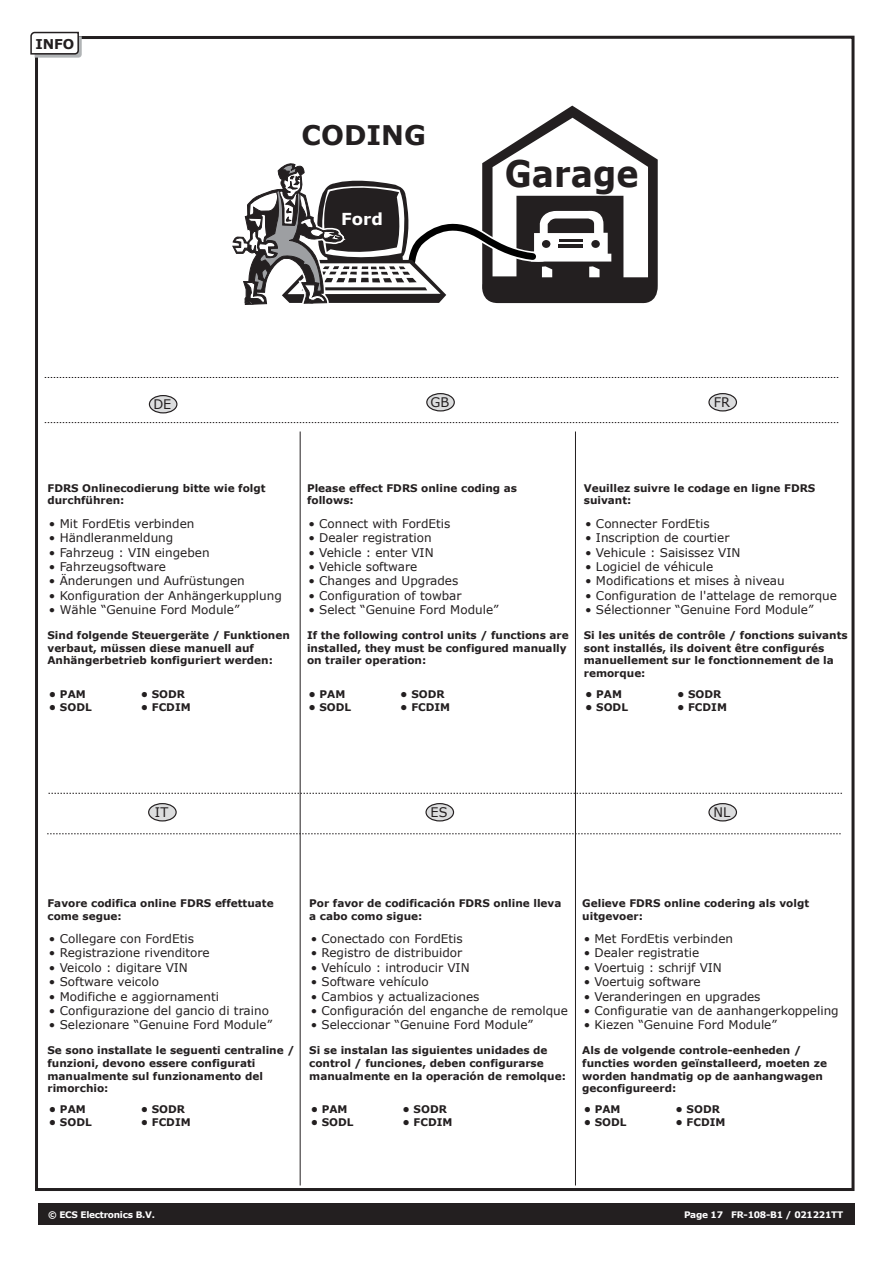
<style>
.page{position:relative;width:893px;height:1263px;background:#fff}
.page>*{position:absolute;margin:0;border:0;box-sizing:border-box;transform-origin:0 0}
.t1{font:700 36.6px "Verdana";color:#231f20;scale:.91 1}
.t2{font:700 27px "Verdana";color:#231f20}
.t3{font:700 16.5px "Verdana";color:#fff}
.t4{font:700 13.5px "Verdana";color:#231f20}
.t5{font:13.2px "Verdana";color:#231f20}
.t6{font:12px "Verdana";color:#231f20}
.t7{font:700 10.5px/12.6px "Verdana";color:#231f20}
.t8{font:700 9px "Verdana";letter-spacing:-.03em;color:#fff}
</style>
<div class="page">
<div style="left:38px;top:1203px;width:817px;height:21px;background:#231f20"></div>
<hr style="left:300px;top:431px;width:1px;height:754px;background:#231f20">
<hr style="left:575px;top:431px;width:1px;height:754px;background:#231f20">
<svg style="left:48px;top:793px;width:794px;height:1px"></svg>
<svg style="left:47px;top:833px;width:794px;height:1px"></svg>
<div style="left:426px;top:804px;width:27px;height:17px;background:#dcddde;border-radius:50%"></div>
<div style="left:425px;top:803px;width:29px;height:18px;border:1px solid #231f20;border-radius:50%"></div>
<div style="left:149px;top:804px;width:27px;height:17px;background:#dcddde;border-radius:50%"></div>
<div style="left:148px;top:803px;width:29px;height:18px;border:1px solid #231f20;border-radius:50%"></div>
<div style="left:709px;top:804px;width:27px;height:17px;background:#dcddde;border-radius:50%"></div>
<div style="left:708px;top:803px;width:29px;height:18px;border:1px solid #231f20;border-radius:50%"></div>
<svg style="left:30px;top:31px;width:809px;height:449px"></svg>
<p class="t4" style="left:35px;top:35px;width:41px">INFO</p>
<h2 class="t2" style="left:302px;top:116px;width:126px">CODING</h2>
<h3 class="t3" style="left:341px;top:207px;width:43px">Ford</h3>
<h1 class="t1" style="left:505px;top:147px;width:148px">Garage</h1>
<p class="t5" style="left:153px;top:395px;width:20px">DE</p>
<p class="t5" style="left:430px;top:393px;width:20px">GB</p>
<p class="t5" style="left:714px;top:393px;width:18px">FR</p>
<p class="t7" style="left:48px;top:481px;width:220px">FDRS Onlinecodierung bitte wie folgt durchführen:</p>
<p class="t7" style="left:307px;top:481px;width:212px">Please effect FDRS online coding as follows:</p>
<p class="t7" style="left:584px;top:481px;width:233px">Veuillez suivre le codage en ligne FDRS suivant:</p>
<p class="t6" style="left:49px;top:515px;width:147px">• Mit FordEtis verbinden</p>
<p class="t6" style="left:49px;top:530px;width:126px">• Händleranmeldung</p>
<p class="t6" style="left:49px;top:544px;width:162px">• Fahrzeug : VIN eingeben</p>
<p class="t6" style="left:49px;top:558px;width:119px">• Fahrzeugsoftware</p>
<p class="t6" style="left:49px;top:573px;width:197px">• Änderungen und Aufrüstungen</p>
<p class="t6" style="left:49px;top:587px;width:234px">• Konfiguration der Anhängerkupplung</p>
<p class="t6" style="left:49px;top:602px;width:192px">• Wähle “Genuine Ford Module”</p>
<p class="t6" style="left:308px;top:515px;width:143px">• Connect with FordEtis</p>
<p class="t6" style="left:308px;top:530px;width:125px">• Dealer registration</p>
<p class="t6" style="left:308px;top:544px;width:127px">• Vehicle : enter VIN</p>
<p class="t6" style="left:308px;top:558px;width:110px">• Vehicle software</p>
<p class="t6" style="left:308px;top:573px;width:151px">• Changes and Upgrades</p>
<p class="t6" style="left:308px;top:587px;width:155px">• Configuration of towbar</p>
<p class="t6" style="left:308px;top:602px;width:192px">• Select “Genuine Ford Module”</p>
<p class="t6" style="left:585px;top:515px;width:126px">• Connecter FordEtis</p>
<p class="t6" style="left:585px;top:530px;width:146px">• Inscription de courtier</p>
<p class="t6" style="left:585px;top:544px;width:157px">• Vehicule : Saisissez VIN</p>
<p class="t6" style="left:585px;top:558px;width:129px">• Logiciel de véhicule</p>
<p class="t6" style="left:585px;top:573px;width:201px">• Modifications et mises à niveau</p>
<p class="t6" style="left:585px;top:587px;width:253px">• Configuration de l'attelage de remorque</p>
<p class="t6" style="left:585px;top:602px;width:230px">• Sélectionner “Genuine Ford Module”</p>
<p class="t7" style="left:48px;top:629px;width:244px">Sind folgende Steuergeräte / Funktionen verbaut, müssen diese manuell auf<br>Anhängerbetrieb konfiguriert werden:</p>
<p class="t7" style="left:307px;top:629px;width:263px">If the following control units / functions are installed, they must be configured manually on trailer operation:</p>
<p class="t7" style="left:584px;top:629px;width:265px">Si les unités de contrôle / fonctions suivants sont installés, ils doivent être configurés manuellement sur le fonctionnement de la remorque:</p>
<p class="t7" style="left:49px;top:688px;width:38px">• PAM</p>
<p class="t7" style="left:49px;top:700px;width:44px">• SODL</p>
<p class="t7" style="left:141px;top:688px;width:46px">• SODR</p>
<p class="t7" style="left:141px;top:700px;width:51px">• FCDIM</p>
<p class="t7" style="left:308px;top:688px;width:38px">• PAM</p>
<p class="t7" style="left:308px;top:700px;width:44px">• SODL</p>
<p class="t7" style="left:400px;top:688px;width:46px">• SODR</p>
<p class="t7" style="left:400px;top:700px;width:51px">• FCDIM</p>
<p class="t7" style="left:585px;top:688px;width:38px">• PAM</p>
<p class="t7" style="left:585px;top:700px;width:44px">• SODL</p>
<p class="t7" style="left:677px;top:688px;width:46px">• SODR</p>
<p class="t7" style="left:677px;top:700px;width:51px">• FCDIM</p>
<p class="t5" style="left:155px;top:803px;width:15px">IT</p>
<p class="t5" style="left:431px;top:803px;width:18px">ES</p>
<p class="t5" style="left:714px;top:803px;width:18px">NL</p>
<p class="t7" style="left:48px;top:896px;width:228px">Favore codifica online FDRS effettuate come segue:</p>
<p class="t7" style="left:309px;top:896px;width:254px">Por favor de codificación FDRS online lleva a cabo como sigue:</p>
<p class="t7" style="left:582px;top:896px;width:228px">Gelieve FDRS online codering als volgt uitgevoer:</p>
<p class="t6" style="left:49px;top:930px;width:147px">• Collegare con FordEtis</p>
<p class="t6" style="left:49px;top:945px;width:162px">• Registrazione rivenditore</p>
<p class="t6" style="left:49px;top:959px;width:141px">• Veicolo : digitare VIN</p>
<p class="t6" style="left:49px;top:974px;width:112px">• Software veicolo</p>
<p class="t6" style="left:49px;top:988px;width:172px">• Modifiche e aggiornamenti</p>
<p class="t6" style="left:49px;top:1002px;width:222px">• Configurazione del gancio di traino</p>
<p class="t6" style="left:49px;top:1017px;width:225px">• Selezionare “Genuine Ford Module”</p>
<p class="t6" style="left:311px;top:930px;width:154px">• Conectado con FordEtis</p>
<p class="t6" style="left:311px;top:945px;width:153px">• Registro de distribuidor</p>
<p class="t6" style="left:311px;top:959px;width:160px">• Vehículo : introducir VIN</p>
<p class="t6" style="left:311px;top:974px;width:120px">• Software vehículo</p>
<p class="t6" style="left:311px;top:988px;width:170px">• Cambios y actualizaciones</p>
<p class="t6" style="left:311px;top:1002px;width:259px">• Configuración del enganche de remolque</p>
<p class="t6" style="left:311px;top:1017px;width:224px">• Seleccionar “Genuine Ford Module”</p>
<p class="t6" style="left:584px;top:930px;width:151px">• Met FordEtis verbinden</p>
<p class="t6" style="left:584px;top:945px;width:117px">• Dealer registratie</p>
<p class="t6" style="left:584px;top:959px;width:140px">• Voertuig : schrijf VIN</p>
<p class="t6" style="left:584px;top:974px;width:118px">• Voertuig software</p>
<p class="t6" style="left:584px;top:988px;width:178px">• Veranderingen en upgrades</p>
<p class="t6" style="left:584px;top:1002px;width:257px">• Configuratie van de aanhangerkoppeling</p>
<p class="t6" style="left:584px;top:1017px;width:195px">• Kiezen “Genuine Ford Module”</p>
<p class="t7" style="left:48px;top:1044px;width:249px">Se sono installate le seguenti centraline / funzioni, devono essere configurati manualmente sul funzionamento del rimorchio:</p>
<p class="t7" style="left:309px;top:1044px;width:258px">Si se instalan las siguientes unidades de control / funciones, deben configurarse manualmente en la operación de remolque:</p>
<p class="t7" style="left:582px;top:1044px;width:246px">Als de volgende controle-eenheden / functies worden geïnstalleerd, moeten ze worden handmatig op de aanhangwagen geconfigureerd:</p>
<p class="t7" style="left:49px;top:1103px;width:38px">• PAM</p>
<p class="t7" style="left:49px;top:1116px;width:44px">• SODL</p>
<p class="t7" style="left:141px;top:1103px;width:46px">• SODR</p>
<p class="t7" style="left:141px;top:1116px;width:51px">• FCDIM</p>
<p class="t7" style="left:311px;top:1103px;width:38px">• PAM</p>
<p class="t7" style="left:311px;top:1116px;width:44px">• SODL</p>
<p class="t7" style="left:403px;top:1103px;width:46px">• SODR</p>
<p class="t7" style="left:403px;top:1116px;width:51px">• FCDIM</p>
<p class="t7" style="left:584px;top:1103px;width:38px">• PAM</p>
<p class="t7" style="left:584px;top:1116px;width:44px">• SODL</p>
<p class="t7" style="left:676px;top:1103px;width:46px">• SODR</p>
<p class="t7" style="left:676px;top:1116px;width:51px">• FCDIM</p>
<p class="t8" style="left:48px;top:1208px;width:108px">© ECS Electronics B.V.</p>
<p class="t8" style="left:684px;top:1208px;width:161px">Page 17 FR-108-B1 / 021221TT</p>
</div>
